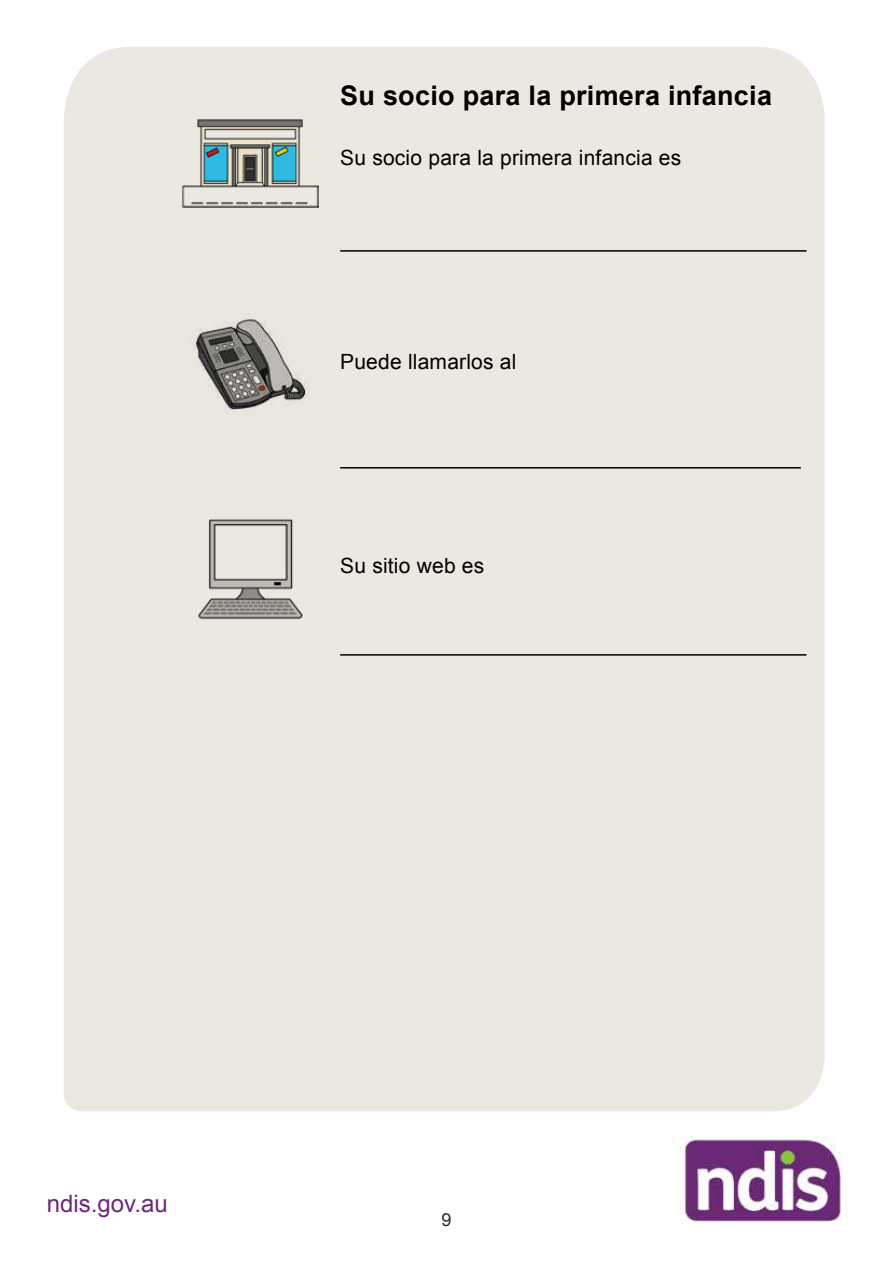
<style>
.page{position:relative;width:893px;height:1263px;background:#fff}
.page>*{position:absolute;margin:0;border:0;box-sizing:border-box;transform-origin:0 0}
.t1{font:700 27px "Arial";letter-spacing:.01em;color:#000}
.t2{font:24px "Arial";color:#6b2976}
.t3{font:21px "Arial";letter-spacing:.01em;color:#000}
.t4{font:18px "Arial";color:#292829}
</style>
<div class="page">
<img style="left:680px;top:1136px;width:162px;height:87px">
<div style="left:64px;top:47px;width:761px;height:1064px;background:#ebe8e2"></div>
<hr style="left:340px;top:250px;width:466px;height:2px;background:#000">
<hr style="left:340px;top:654px;width:466px;height:2px;background:#000">
<hr style="left:340px;top:467px;width:461px;height:1px;background:#000">
<img style="left:181px;top:114px;width:138px;height:97px">
<img style="left:180px;top:304px;width:138px;height:117px">
<img style="left:182px;top:510px;width:137px;height:113px">
<h2 class="t1" style="left:340px;top:76px;width:433px">Su socio para la primera infancia</h2>
<p class="t3" style="left:340px;top:144px;width:343px">Su socio para la primera infancia es</p>
<p class="t3" style="left:340px;top:348px;width:178px">Puede llamarlos al</p>
<p class="t3" style="left:340px;top:552px;width:146px">Su sitio web es</p>
<p class="t2" style="left:47px;top:1188px;width:122px">ndis.gov.au</p>
<p class="t4" style="left:441px;top:1208px;width:12px">9</p>
</div>
